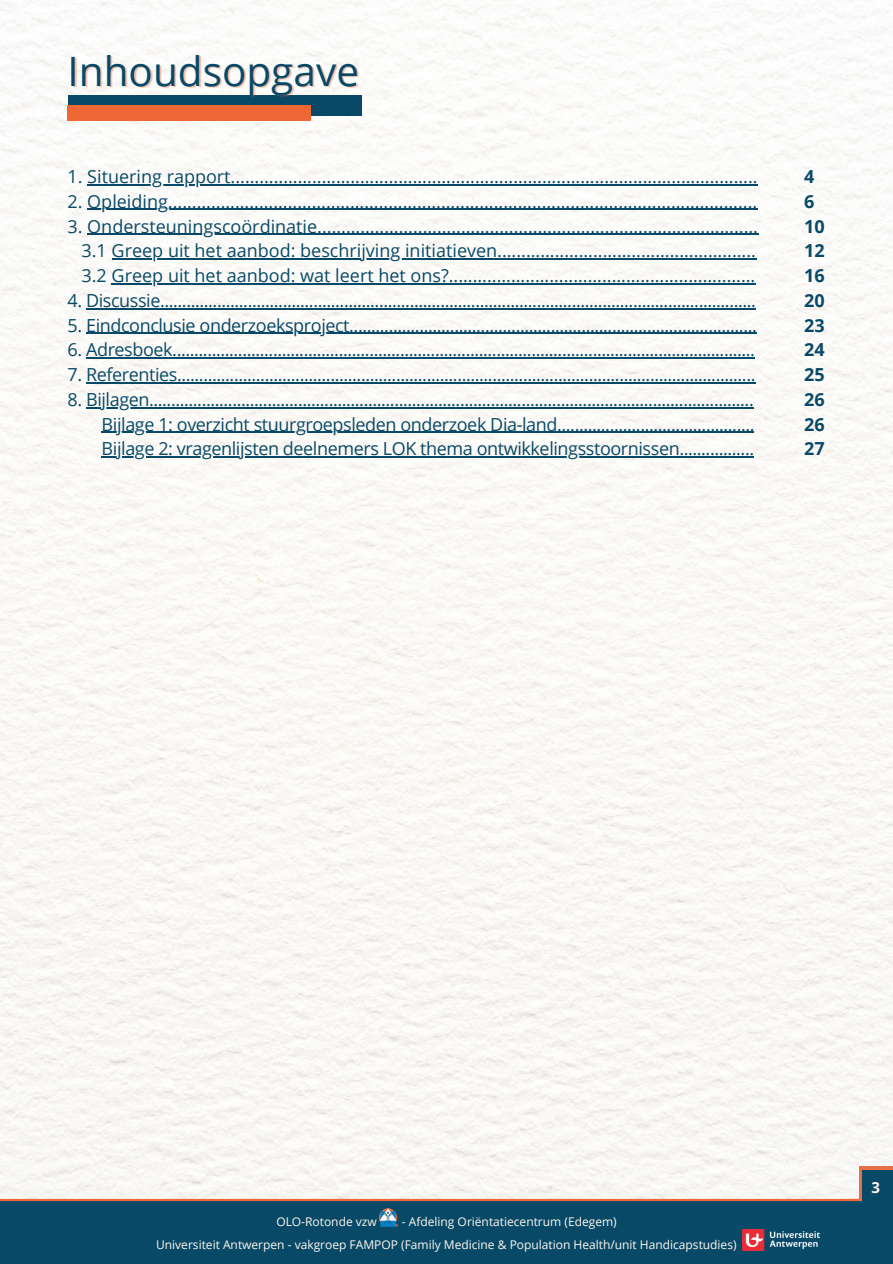
<style>
.page{position:relative;width:893px;height:1264px;background:#fff}
.page>*{position:absolute;margin:0;border:0;box-sizing:border-box;transform-origin:0 0}
.t1{font:40.5px "Open Sans";color:#084967}
.t2{font:18px/24.8px "Open Sans";color:#084967;text-align:justify}
.t3{font:18px "Open Sans";letter-spacing:-.025em;color:#084967}
.t4{font:700 18px/24.8px "Open Sans";color:#084967}
.t5{font:700 15px "Open Sans";color:#fff7ef}
.t6{font:12px/23px "Open Sans";color:#fff7ef}
</style>
<div class="page">
<div style="left:0;top:0;width:892px;height:1198px;background:#faf9f6"></div>
<div style="left:68px;top:95px;width:293px;height:20px;background:#084967"></div>
<div style="left:68px;top:105px;width:243px;height:16px;background:#f06736"></div>
<hr style="left:87px;top:184px;width:671px;height:1px;background:#084967">
<hr style="left:87px;top:209px;width:670px;height:1px;background:#084967">
<hr style="left:87px;top:234px;width:671px;height:1px;background:#084967">
<hr style="left:112px;top:258px;width:644px;height:1px;background:#084967">
<hr style="left:112px;top:283px;width:643px;height:1px;background:#084967">
<hr style="left:86px;top:308px;width:669px;height:1px;background:#084967">
<hr style="left:86px;top:333px;width:670px;height:1px;background:#084967">
<hr style="left:86px;top:357px;width:668px;height:1px;background:#084967">
<hr style="left:86px;top:382px;width:669px;height:1px;background:#084967">
<hr style="left:86px;top:407px;width:667px;height:1px;background:#084967">
<hr style="left:102px;top:432px;width:652px;height:1px;background:#084967">
<hr style="left:102px;top:456px;width:651px;height:1px;background:#084967">
<div style="left:0;top:1199px;width:892px;height:64px;background:#084967"></div>
<hr style="left:0;top:1198px;width:892px;height:3px;background:#f06736">
<div style="left:859px;top:1166px;width:33px;height:35px;background:#e87048"></div>
<div style="left:862px;top:1170px;width:30px;height:56px;background:#084967"></div>
<img style="left:380px;top:1208px;width:18px;height:18px">
<img style="left:742px;top:1229px;width:77px;height:21px">
<h1 class="t1" style="left:68px;top:42px;width:293px">Inhoudsopgave</h1>
<h3 class="t2" style="left:68px;top:164px;width:691px">1. Situering rapport..............................................................................................................</h3>
<h2 class="t2" style="left:68px;top:188px;width:691px">2. Opleiding...........................................................................................................................</h2>
<p class="t2" style="left:68px;top:213px;width:692px">3. Ondersteuningscoördinatie............................................................................................</p>
<p class="t2" style="left:82px;top:238px;width:675px">3.1 Greep uit het aanbod: beschrijving initiatieven......................................................</p>
<p class="t2" style="left:82px;top:263px;width:675px">3.2 Greep uit het aanbod: wat leert het ons?................................................................</p>
<p class="t3" style="left:68px;top:287px;width:690px">4. Discussie........................................................................................................................................</p>
<p class="t3" style="left:68px;top:312px;width:690px">5. Eindconclusie onderzoeksproject.............................................................................................</p>
<p class="t3" style="left:68px;top:337px;width:689px">6. Adresboek.....................................................................................................................................</p>
<p class="t3" style="left:68px;top:362px;width:689px">7. Referenties....................................................................................................................................</p>
<p class="t2" style="left:102px;top:386px;width:654px;text-indent:-34px">8. Bijlagen..........................................................................................................................................<br>Bijlage 1: overzicht stuurgroepsleden onderzoek Dia-land.............................................<br>Bijlage 2: vragenlijsten deelnemers LOK thema ontwikkelingsstoornissen.................</p>
<p class="t4" style="left:804px;top:164px;width:22px">4<br>6<br>10<br>12<br>16<br>20<br>23<br>24<br>25<br>26<br>26<br>27</p>
<p class="t6" style="left:156px;top:1209px;width:582px;text-indent:246px">- Afdeling Oriëntatiecentrum (Edegem)<br>Universiteit Antwerpen - vakgroep FAMPOP (Family Medicine &amp; Population Health/unit Handicapstudies)</p>
<p class="t6" style="left:276px;top:1209px;width:102px">OLO-Rotonde vzw</p>
<p class="t5" style="left:871px;top:1176px;width:10px">3</p>
</div>
